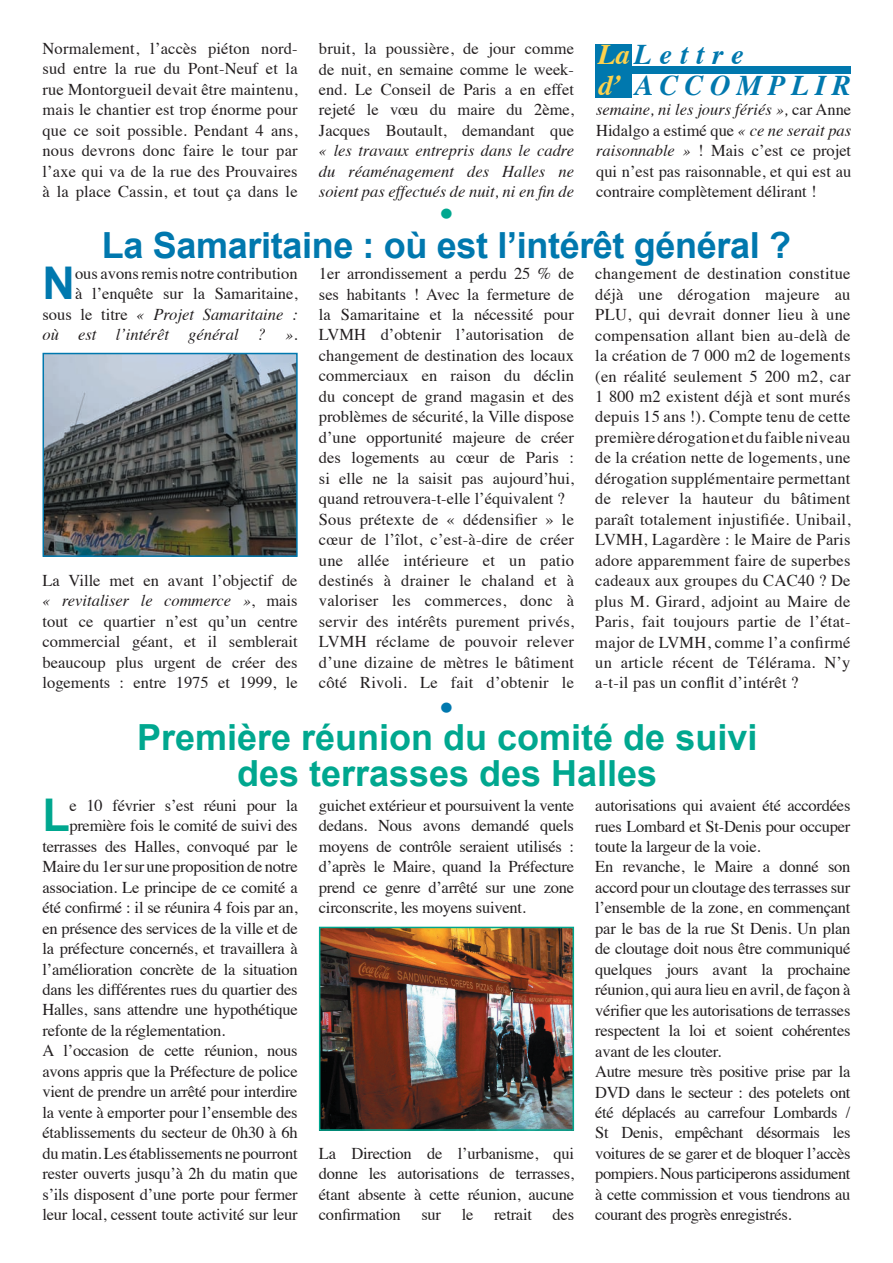
<style>
.page{position:relative;width:893px;height:1263px;background:#fff}
.page>*{position:absolute;margin:0;border:0;box-sizing:border-box;transform-origin:0 0}
.t1{font:700 45px "Arial";color:#00a78f}
.t2{font:700 45px "Arial";color:#0078ae}
.t3{font:700 36px/36px "Arial";color:#00a78f;text-align:center}
.t4{font:700 36px "Arial";letter-spacing:-.01em;color:#0078ae}
.t5{font:italic 700 28.5px/31.5px "Times";letter-spacing:.215em;color:#0078ae}
.t6{font:16.5px/20.4px "Times";letter-spacing:-.015em;color:#231f20;text-align:justify}
.t7{font:italic 16.5px/20.4px "Times";color:#231f20;text-align:justify}
.s1{color:#fed24c}
.s2{font-style:italic}
</style>
<div class="page">
<div style="left:595px;top:44px;width:37px;height:53px;background:#0078ae"></div>
<div style="left:595px;top:66px;width:255px;height:8px;background:#0078ae"></div>
<img style="left:322px;top:930px;width:249px;height:198px">
<div style="left:319px;top:927px;width:255px;height:204px;border:2px solid #00a78f"></div>
<img style="left:46px;top:356px;width:249px;height:198px">
<div style="left:43px;top:353px;width:255px;height:204px;border:2px solid #0078ae"></div>
<p class="t6" style="left:43px;top:37px;width:257px">Normalement, l’accès piéton nord&shy;sud entre la rue du Pont-Neuf et la rue Montorgueil devait être maintenu, mais le chantier est trop énorme pour que ce soit possible. Pendant 4 ans, nous devrons donc faire le tour par l’axe qui va de la rue des Prouvaires à la place Cassin, et tout ça dans le</p>
<p class="t6" style="left:319px;top:37px;width:257px">bruit, la poussière, de jour comme de nuit, en semaine comme le week&shy;end. Le Conseil de Paris a en effet rejeté le vœu du maire du 2ème, Jacques Boutault, demandant que</p>
<h3 class="t5" style="left:598px;top:36px;width:255px"><span class="s1">La</span>Lettre<br><span class="s1">d’</span> ACCOMPLIR</h3>
<p class="t6" style="left:596px;top:98px;width:257px"><span class="s2">semaine, ni les jours fériés »,</span> car Anne Hidalgo a estimé que <span class="s2">« ce ne serait pas raisonnable »</span> ! Mais c’est ce projet qui n’est pas raisonnable, et qui est au contraire complètement délirant !</p>
<h2 class="t4" style="left:102px;top:222px;width:691px">La Samaritaine : où est l’intérêt général ?</h2>
<p class="t7" style="left:319px;top:140px;width:257px">« les travaux entrepris dans le cadre du réaménagement des Halles ne soient pas effectués de nuit, ni en fin de</p>
<h2 class="t3" style="left:440px;top:197px;width:14px">•</h2>
<h1 class="t2" style="left:43px;top:254px;width:34px">N</h1>
<p class="t6" style="left:319px;top:262px;width:257px;text-align:left">1er arrondissement a perdu 25 % de ses habitants ! Avec la fermeture de la Samaritaine et la nécessité pour LVMH d’obtenir l’autorisation de changement de destination des locaux commerciaux en raison du déclin du concept de grand magasin et des problèmes de sécurité, la Ville dispose d’une opportunité majeure de créer des logements au cœur de Paris : si elle ne la saisit pas aujourd’hui, quand retrouvera-t-elle l’équivalent ?<br>Sous prétexte de « dédensifier » le cœur de l’îlot, c’est-à-dire de créer une allée intérieure et un patio destinés à drainer le chaland et à valoriser les commerces, donc à servir des intérêts purement privés, LVMH réclame de pouvoir relever d’une dizaine de mètres le bâtiment côté Rivoli. Le fait d’obtenir le</p>
<p class="t6" style="left:595px;top:262px;width:257px">changement de destination constitue déjà une dérogation majeure au PLU, qui devrait donner lieu à une compensation allant bien au-delà de la création de 7 000 m2 de logements (en réalité seulement 5 200 m2, car 1 800 m2 existent déjà et sont murés depuis 15 ans !). Compte tenu de cette première dérogation et du faible niveau de la création nette de logements, une dérogation supplémentaire permettant de relever la hauteur du bâtiment paraît totalement injustifiée. Unibail, LVMH, Lagardère : le Maire de Paris adore apparemment faire de superbes cadeaux aux groupes du CAC40 ? De plus M. Girard, adjoint au Maire de Paris, fait toujours partie de l’état&shy;major de LVMH, comme l’a confirmé un article récent de Télérama. N’y a-t-il pas un conflit d’intérêt ?</p>
<h2 class="t4" style="left:440px;top:684px;width:14px">•</h2>
<p class="t6" style="left:43px;top:262px;width:257px;text-align:right">ous avons remis notre contribution<br>à l’enquête sur la Samaritaine, sous le titre <span class="s2">« Projet Samaritaine : où est l’intérêt général ? »</span>.</p>
<p class="t6" style="left:43px;top:569px;width:257px">La Ville met en avant l’objectif de <span class="s2">« revitaliser le commerce »</span>, mais tout ce quartier n’est qu’un centre commercial géant, et il semblerait beaucoup plus urgent de créer des logements : entre 1975 et 1999, le</p>
<h2 class="t3" style="left:137px;top:721px;width:622px">Première réunion du comité de suivi des terrasses des Halles</h2>
<h1 class="t1" style="left:43px;top:786px;width:29px">L</h1>
<p class="t6" style="left:69px;top:794px;width:230px">e 10 février s’est réuni pour la</p>
<p class="t6" style="left:69px;top:814px;width:230px">première fois le comité de suivi des</p>
<p class="t6" style="left:43px;top:834px;width:257px">terrasses des Halles, convoqué par le</p>
<p class="t6" style="left:43px;top:855px;width:257px">Maire du 1er sur une proposition de notre</p>
<p class="t6" style="left:43px;top:875px;width:257px">association. Le principe de ce comité a</p>
<p class="t6" style="left:43px;top:896px;width:257px">été confirmé : il se réunira 4 fois par an,</p>
<p class="t6" style="left:43px;top:916px;width:257px">en présence des services de la ville et de</p>
<p class="t6" style="left:43px;top:937px;width:257px">la préfecture concernés, et travaillera à</p>
<p class="t6" style="left:43px;top:957px;width:257px">l’amélioration concrète de la situation</p>
<p class="t6" style="left:43px;top:978px;width:257px">dans les différentes rues du quartier des</p>
<p class="t6" style="left:43px;top:998px;width:257px">Halles, sans attendre une hypothétique</p>
<p class="t6" style="left:43px;top:1019px;width:184px">refonte de la réglementation.</p>
<p class="t6" style="left:43px;top:1039px;width:257px">A l’occasion de cette réunion, nous</p>
<p class="t6" style="left:43px;top:1060px;width:257px">avons appris que la Préfecture de police</p>
<p class="t6" style="left:43px;top:1080px;width:257px">vient de prendre un arrêté pour interdire</p>
<p class="t6" style="left:43px;top:1100px;width:257px">la vente à emporter pour l’ensemble des</p>
<p class="t6" style="left:43px;top:1121px;width:257px">établissements du secteur de 0h30 à 6h</p>
<p class="t6" style="left:43px;top:1141px;width:257px">du matin. Les établissements ne pourront</p>
<p class="t6" style="left:43px;top:1162px;width:257px">rester ouverts jusqu’à 2h du matin que</p>
<p class="t6" style="left:43px;top:1182px;width:257px">s’ils disposent d’une porte pour fermer</p>
<p class="t6" style="left:43px;top:1203px;width:257px">leur local, cessent toute activité sur leur</p>
<p class="t6" style="left:319px;top:794px;width:257px">guichet extérieur et poursuivent la vente dedans. Nous avons demandé quels moyens de contrôle seraient utilisés : d’après le Maire, quand la Préfecture prend ce genre d’arrêté sur une zone circonscrite, les moyens suivent.</p>
<p class="t6" style="left:319px;top:1141px;width:257px">La Direction de l’urbanisme, qui donne les autorisations de terrasses, étant absente à cette réunion, aucune confirmation</p>
<p class="t6" style="left:421px;top:1203px;width:21px">sur</p>
<p class="t6" style="left:462px;top:1203px;width:13px">le</p>
<p class="t6" style="left:494px;top:1203px;width:39px">retrait</p>
<p class="t6" style="left:553px;top:1203px;width:23px">des</p>
<p class="t6" style="left:595px;top:794px;width:257px;text-align:left">autorisations qui avaient été accordées rues Lombard et St-Denis pour occuper toute la largeur de la voie.<br>En revanche, le Maire a donné son accord pour un cloutage des terrasses sur l’ensemble de la zone, en commençant par le bas de la rue St Denis. Un plan de cloutage doit nous être communiqué quelques jours avant la prochaine réunion, qui aura lieu en avril, de façon à vérifier que les autorisations de terrasses respectent la loi et soient cohérentes avant de les clouter.<br>Autre mesure très positive prise par la DVD dans le secteur : des potelets ont été déplacés au carrefour Lombards / St Denis, empêchant désormais les voitures de se garer et de bloquer l’accès pompiers. Nous participerons assidument à cette commission et vous tiendrons au courant des progrès enregistrés.</p>
</div>
